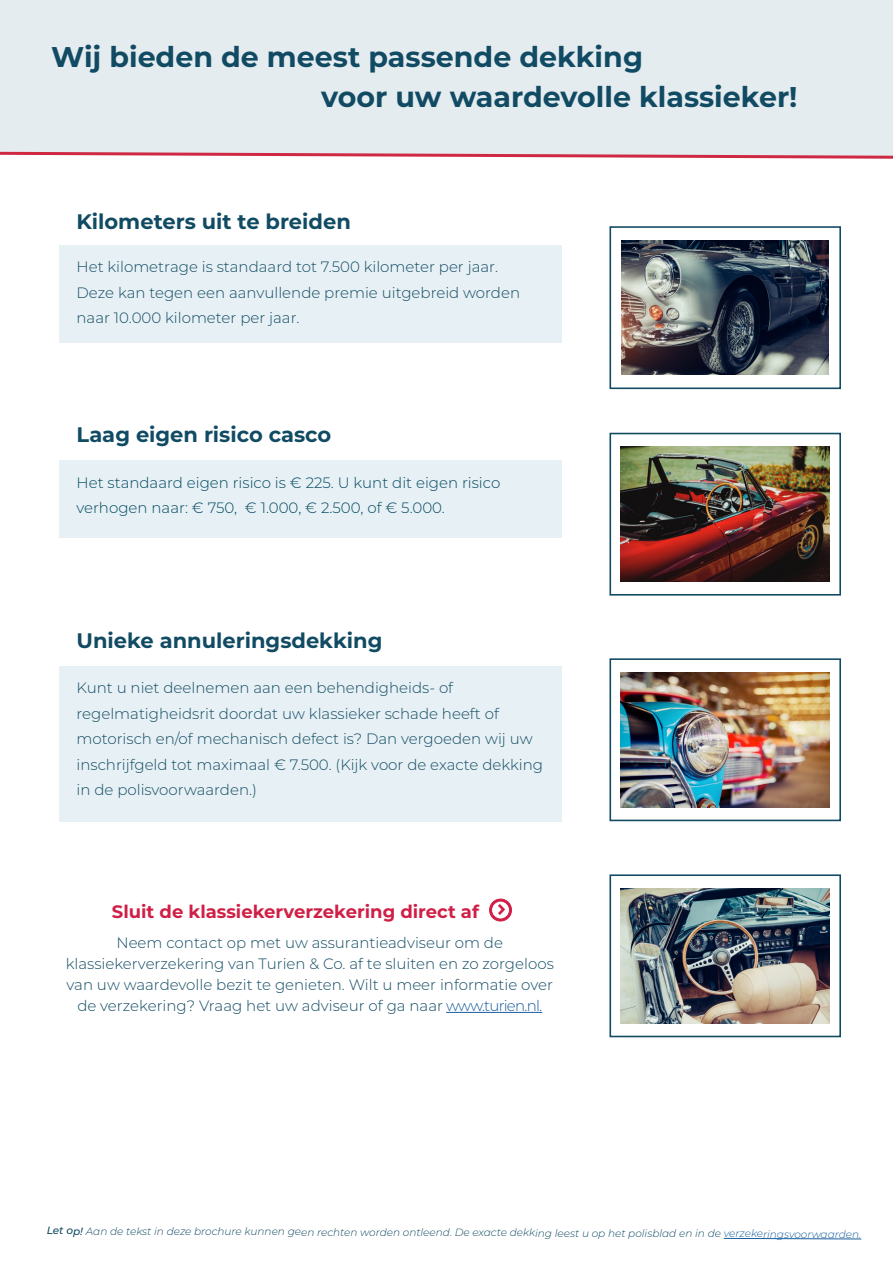
<style>
.page{position:relative;width:893px;height:1263px;background:#fff}
.page>*{position:absolute;margin:0;border:0;box-sizing:border-box;transform-origin:0 0}
.Kopje{font:700 28.5px "Montserrat";color:#114b63}
.Kopje-2{font:700 21px "Montserrat";color:#114b63}
.Kopje-3{font:700 18px "Montserrat";color:#d01f46}
.Basisalinea{font:300 15px/25.5px "Montserrat";color:#114b63}
.Basisalinea-2{font:300 15px/25.5px "Montserrat";color:#004960}
.Basisalinea-3{font:italic 300 10.5px "Montserrat";letter-spacing:-.005em;color:#114b63}
.s1{color:#175d9e}
.s2{font-weight:500}
</style>
<div class="page">
<div style="left:0;top:0;width:893px;height:159px;background:#e5ecf0"></div>
<div style="left:60px;top:245px;width:502px;height:98px;background:#e7f0f4"></div>
<div style="left:60px;top:461px;width:502px;height:77px;background:#e7f0f4"></div>
<img style="left:621px;top:447px;width:208px;height:135px">
<div style="left:609px;top:433px;width:232px;height:163px;border:2px solid #114b63"></div>
<img style="left:622px;top:241px;width:207px;height:134px">
<div style="left:609px;top:226px;width:232px;height:163px;border:2px solid #114b63"></div>
<svg style="left:723px;top:1238px;width:139px;height:1px"></svg>
<img style="left:621px;top:672px;width:208px;height:135px">
<div style="left:609px;top:658px;width:232px;height:163px;border:2px solid #114b63"></div>
<img style="left:621px;top:888px;width:208px;height:135px">
<div style="left:609px;top:874px;width:232px;height:163px;border:2px solid #114b63"></div>
<div style="left:60px;top:666px;width:502px;height:156px;background:#e7f0f4"></div>
<hr style="left:446px;top:1012px;width:96px;height:1px;background:#175d9e">
<svg style="left:489px;top:898px;width:23px;height:24px"></svg>
<p class="Kopje" style="left:51px;top:37px;width:593px">Wij bieden de meest passende dekking</p>
<p class="Kopje" style="left:321px;top:76px;width:478px">voor uw waardevolle klassieker!</p>
<p class="Kopje-2" style="left:77px;top:206px;width:276px">Kilometers uit te breiden</p>
<p class="Basisalinea" style="left:77px;top:254px;width:423px">Het kilometrage is standaard tot 7.500 kilometer per jaar.</p>
<p class="Basisalinea" style="left:77px;top:279px;width:445px">Deze kan tegen een aanvullende premie uitgebreid worden naar 10.000 kilometer per jaar.</p>
<p class="Kopje-2" style="left:77px;top:419px;width:256px">Laag eigen risico casco</p>
<p class="Basisalinea-2" style="left:77px;top:469px;width:425px">Het standaard eigen risico is € 225. U kunt dit eigen risico verhogen naar: € 750, € 1.000, € 2.500, of € 5.000.</p>
<p class="Kopje-2" style="left:77px;top:625px;width:308px">Unieke annuleringsdekking</p>
<p class="Basisalinea" style="left:77px;top:675px;width:468px">Kunt u niet deelnemen aan een behendigheids- of regelmatigheidsrit doordat uw klassieker schade heeft of motorisch en/of mechanisch defect is? Dan vergoeden wij uw inschrijfgeld tot maximaal € 7.500. (Kijk voor de exacte dekking in de polisvoorwaarden.)</p>
<p class="Kopje-3" style="left:112px;top:899px;width:369px">Sluit de klassiekerverzekering direct af</p>
<p class="Basisalinea" style="left:66px;top:931px;width:490px;line-height:21px;text-align:center">Neem contact op met uw assurantieadviseur om de klassiekerverzekering van Turien &amp; Co. af te sluiten en zo zorgeloos van uw waardevolle bezit te genieten. Wilt u meer informatie over de verzekering? Vraag het uw adviseur of ga naar <span class="s1">www.turien.nl.</span></p>
<p class="Basisalinea-3" style="left:47px;top:1225px;width:816px"><sup>L</sup><span class="s2">et op!</span> Aan de tekst in deze brochure kunnen geen rechten worden ontleend. De exacte dekking leest u op het polisblad en in de <span class="s1">verzekeringsvoorwaarden.</span></p>
</div>
